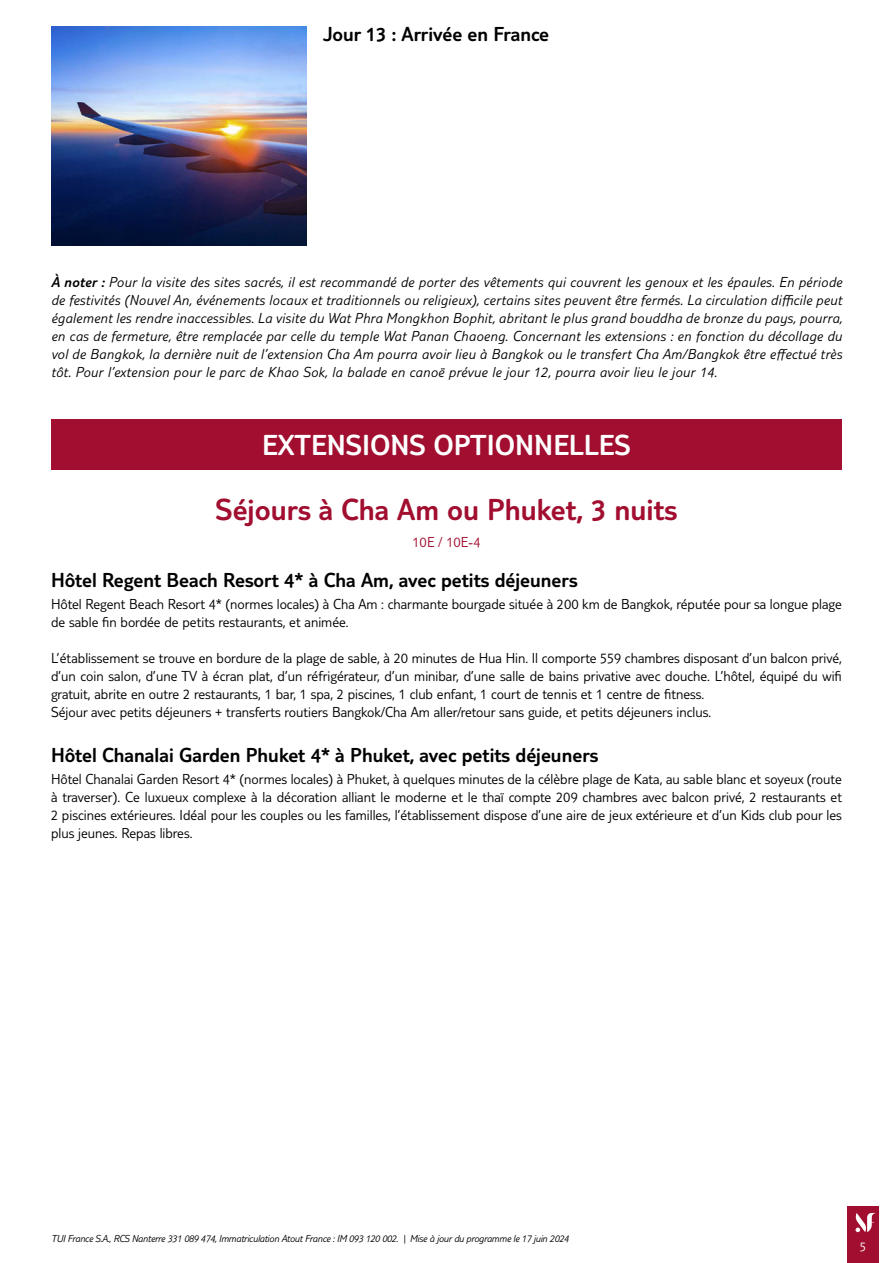
<style>
.page{position:relative;width:893px;height:1263px;background:#fff}
.page>*{position:absolute;margin:0;border:0;box-sizing:border-box;transform-origin:0 0}
.t1{font:300 31.5px "TUI Type";color:#a10e2f}
.t2{font:300 30px "TUI Type";color:#fff}
.t3{font:300 21px "TUI Type";color:#000}
.t4{font:300 15px/18px "TUI Type";color:#000}
.t5{font:italic 300 15px/18px "TUI Type";letter-spacing:.02em;color:#000;text-align:justify}
.t6{font:300 15px "TUI Type";color:#a10e2f}
.t7{font:300 13.5px "TUI Type";color:#fff}
.t8{font:italic 300 10.5px "TUI Type";letter-spacing:-.02em;color:#000}
.s1{font-style:inherit}
</style>
<div class="page">
<div style="left:847px;top:1206px;width:32px;height:57px;background:#a10e2f"></div>
<svg style="left:855px;top:1213px;width:21px;height:19px"></svg>
<img style="left:51px;top:27px;width:255px;height:218px">
<div style="left:51px;top:419px;width:791px;height:51px;background:#a10e2f"></div>
<h3 class="t3" style="left:323px;top:22px;width:227px">Jour 13 : Arrivée en France</h3>
<p class="t5" style="left:51px;top:273px;width:793px"><span class="s1">À noter :</span> Pour la visite des sites sacrés, il est recommandé de porter des vêtements qui couvrent les genoux et les épaules. En période de festivités (Nouvel An, événements locaux et traditionnels ou religieux), certains sites peuvent être fermés. La circulation difficile peut également les rendre inaccessibles. La visite du Wat Phra Mongkhon Bophit, abritant le plus grand bouddha de bronze du pays, pourra, en cas de fermeture, être remplacée par celle du temple Wat Panan Chaoeng. Concernant les extensions : en fonction du décollage du vol de Bangkok, la dernière nuit de l’extension Cha Am pourra avoir lieu à Bangkok ou le transfert Cha Am/Bangkok être effectué très tôt. Pour l’extension pour le parc de Khao Sok, la balade en canoë prévue le jour 12, pourra avoir lieu le jour 14.</p>
<h2 class="t2" style="left:262px;top:428px;width:370px">EXTENSIONS OPTIONNELLES</h2>
<h1 class="t1" style="left:216px;top:491px;width:463px">Séjours à Cha Am ou Phuket, 3 nuits</h1>
<p class="t6" style="left:413px;top:534px;width:69px">10E / 10E-4</p>
<h3 class="t3" style="left:51px;top:568px;width:528px">Hôtel Regent Beach Resort 4* à Cha Am, avec petits déjeuners</h3>
<p class="t4" style="left:51px;top:595px;width:792px">Hôtel Regent Beach Resort 4* (normes locales) à Cha Am : charmante bourgade située à 200 km de Bangkok, réputée pour sa longue plage de sable fin bordée de petits restaurants, et animée.</p>
<p class="t4" style="left:51px;top:649px;width:792px">L’établissement se trouve en bordure de la plage de sable, à 20 minutes de Hua Hin. Il comporte 559 chambres disposant d’un balcon privé, d’un coin salon, d’une TV à écran plat, d’un réfrigérateur, d’un minibar, d’une salle de bains privative avec douche. L’hôtel, équipé du wifi gratuit, abrite en outre 2 restaurants, 1 bar, 1 spa, 2 piscines, 1 club enfant, 1 court de tennis et 1 centre de fitness.<br>Séjour avec petits déjeuners + transferts routiers Bangkok/Cha Am aller/retour sans guide, et petits déjeuners inclus.</p>
<h3 class="t3" style="left:51px;top:743px;width:549px">Hôtel Chanalai Garden Phuket 4* à Phuket, avec petits déjeuners</h3>
<p class="t4" style="left:51px;top:770px;width:792px;text-align:justify">Hôtel Chanalai Garden Resort 4* (normes locales) à Phuket, à quelques minutes de la célèbre plage de Kata, au sable blanc et soyeux (route à traverser). Ce luxueux complexe à la décoration alliant le moderne et le thaï compte 209 chambres avec balcon privé, 2 restaurants et 2 piscines extérieures. Idéal pour les couples ou les familles, l’établissement dispose d’une aire de jeux extérieure et d’un Kids club pour les plus jeunes. Repas libres.</p>
<p class="t8" style="left:51px;top:1232px;width:519px">TUI France S.A., RCS Nanterre 331 089 474, Immatriculation Atout France : IM 093 120 002. | Mise à jour du programme le 17 juin 2024</p>
<p class="t7" style="left:860px;top:1239px;width:8px">5</p>
</div>
